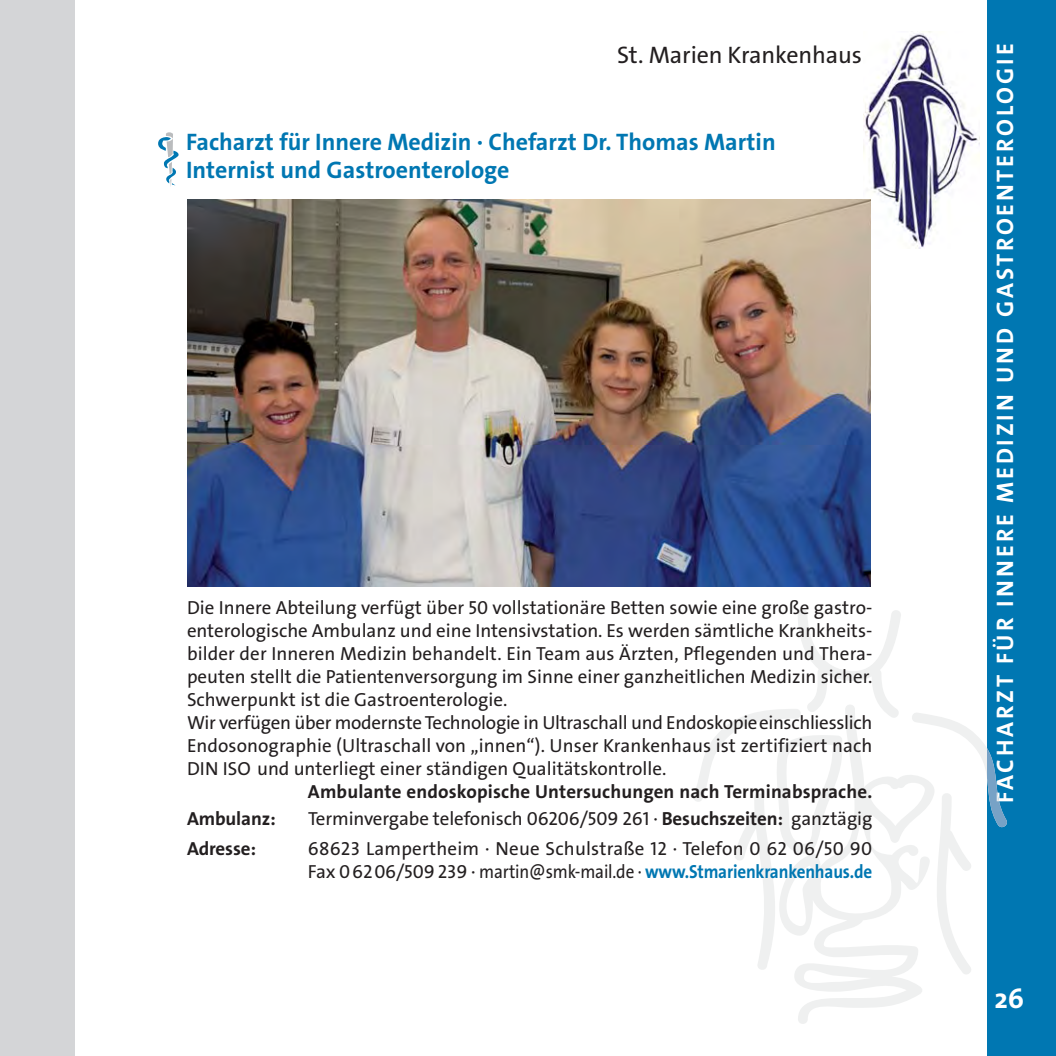
<style>
.page{position:relative;width:1056px;height:1056px;background:#fff}
.page>*{position:absolute;margin:0;border:0;box-sizing:border-box;transform-origin:0 0}
.t1{font:700 28px "SPD The Sans";color:#fff}
.t2{font:700 24px/28px "SPD The Sans";color:#0077b2}
.t3{font:700 24px "SPD The Sans";letter-spacing:.115em;color:#fff}
.t4{font:24px "SPD The Sans";letter-spacing:-.005em;color:#231f20}
.t5{font:700 24px "SPD The Sans";letter-spacing:.11em;color:#eff0f0}
.t6{font:19px/23px "SPD The Sans";color:#231f20}
.t7{font:700 19px "SPD The Sans";letter-spacing:.005em;color:#231f20}
.s1{font-weight:700}
.s2{font-weight:700;color:#0077b2}
</style>
<div class="page">
<img style="left:863px;top:31px;width:116px;height:217px">
<img style="left:187px;top:199px;width:684px;height:388px">
<div style="left:0;top:0;width:75px;height:1055px;background:#d4d5d7"></div>
<div style="left:987px;top:0;width:68px;height:1055px;background:#0077b2"></div>
<svg style="left:693px;top:609px;width:294px;height:415px"></svg>
<svg style="left:987px;top:748px;width:20px;height:80px"></svg>
<svg style="left:158px;top:132px;width:21px;height:54px"></svg>
<p class="t4" style="left:617px;top:43px;width:247px">St. Marien Krankenhaus</p>
<p class="t3" style="left:993px;top:607px;width:565px;rotate:-90deg">INNERE MEDIZIN UND GASTROENTEROLOGIE</p>
<p class="t2" style="left:186px;top:129px;width:591px">Facharzt für Innere Medizin · Chefarzt Dr. Thomas Martin<br>Internist und Gastroenterologe</p>
<p class="t6" style="left:187px;top:597px;width:687px">Die Innere Abteilung verfügt über 50 vollstationäre Betten sowie eine große gastro&shy;enterologische Ambulanz und eine Intensivstation. Es werden sämtliche Krankheits&shy;bilder der Inneren Medizin behandelt. Ein Team aus Ärzten, Pflegenden und Thera&shy;peuten stellt die Patientenversorgung im Sinne einer ganzheitlichen Medizin sicher.<br>Schwerpunkt ist die Gastroenterologie.<br>Wir verfügen über modernste Technologie in Ultraschall und Endoskopie einschliesslich Endosonographie (Ultraschall von „innen“). Unser Krankenhaus ist zertifiziert nach DIN ISO und unterliegt einer ständigen Qualitätskontrolle.</p>
<p class="t7" style="left:308px;top:782px;width:566px">Ambulante endoskopische Untersuchungen nach Terminabsprache.</p>
<p class="t7" style="left:187px;top:809px;width:90px">Ambulanz:</p>
<p class="t6" style="left:308px;top:808px;width:566px">Terminvergabe telefonisch 06206/509 261 · <span class="s1">Besuchszeiten:</span> ganztägig</p>
<p class="t7" style="left:187px;top:839px;width:71px">Adresse:</p>
<p class="t6" style="left:308px;top:838px;width:566px">68623 Lampertheim · Neue Schulstraße 12 · Telefon 0 62 06/50 90<br>Fax 0 62 06/509 239 · martin@smk-mail.de · <span class="s2">www.Stmarienkrankenhaus.de</span></p>
<p class="t5" style="left:993px;top:803px;width:187px;rotate:-90deg">FACHARZT FÜR</p>
<h1 class="t1" style="left:995px;top:985px;width:31px">26</h1>
</div>
